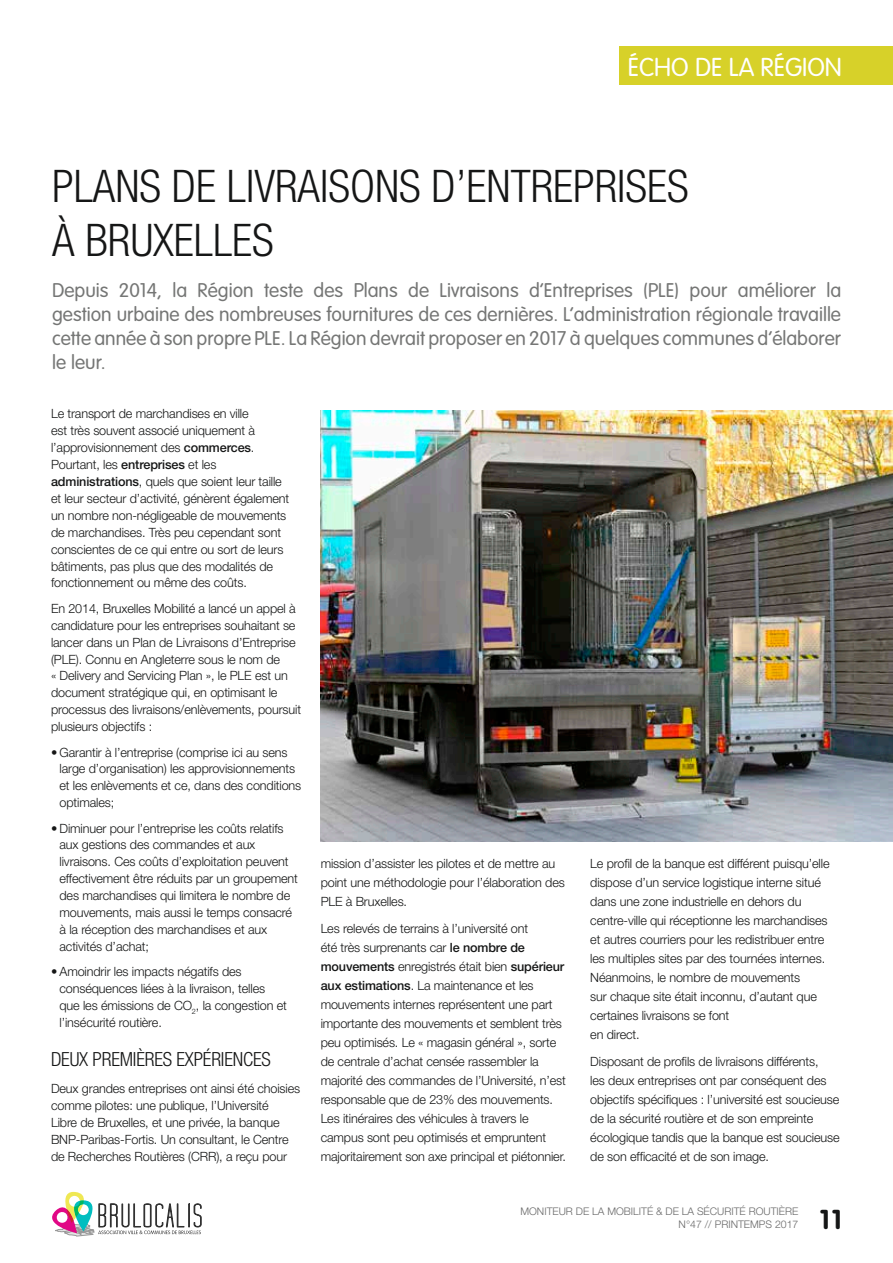
<style>
.page{position:relative;width:893px;height:1263px;background:#fff}
.page>*{position:absolute;margin:0;border:0;box-sizing:border-box;transform-origin:0 0}
.t1{font:300 condensed 45px/54px "Helvetica Neue LT Pro";color:#151616}
.t2{font:700 27px "VAG Rounded";color:#151616}
.t3{font:300 25.5px "VAG Rounded";color:#fff}
.t4{font:300 19.5px/24px "VAG Rounded";color:#757675;text-align:justify}
.t5{font:300 condensed 19.5px "Helvetica Neue LT Pro";letter-spacing:-.01em;color:#151616}
.t6{font:300 12.75px/17px "Helvetica Neue LT Pro";letter-spacing:-.01em;color:#151616}
.t7{font:300 10.5px/12.6px "Helvetica Neue LT Pro";color:#686868;text-align:right}
.s1{font-weight:500}
</style>
<div class="page">
<img style="left:320px;top:410px;width:573px;height:432px">
<svg style="left:52px;top:1192px;width:150px;height:44px"></svg>
<div style="left:619px;top:47px;width:274px;height:38px;background:#d7d129"></div>
<h3 class="t3" style="left:628px;top:52px;width:216px">ÉCHO DE LA RÉGION</h3>
<h1 class="t1" style="left:52px;top:159px;width:638px">PLANS DE LIVRAISONS D’ENTREPRISES<br>À BRUXELLES</h1>
<p class="t4" style="left:52px;top:278px;width:791px">Depuis 2014, la Région teste des Plans de Livraisons d’Entreprises (PLE) pour améliorer la gestion urbaine des nombreuses fournitures de ces dernières. L’administration régionale travaille cette année à son propre PLE. La Région devrait proposer en 2017 à quelques communes d’élaborer le leur.</p>
<p class="t6" style="left:51px;top:405px;width:240px">Le transport de marchandises en ville<br>est très souvent associé uniquement à l’approvisionnement des <span class="s1">commerces</span>.<br>Pourtant, les <span class="s1">entreprises</span> et les <span class="s1">administrations</span>, quels que soient leur taille et leur secteur d’activité, génèrent également un nombre non-négligeable de mouvements de marchandises. Très peu cependant sont conscientes de ce qui entre ou sort de leurs bâtiments, pas plus que des modalités de fonctionnement ou même des coûts.</p>
<p class="t6" style="left:51px;top:599px;width:252px">En 2014, Bruxelles Mobilité a lancé un appel à candidature pour les entreprises souhaitant se lancer dans un Plan de Livraisons d’Entreprise (PLE). Connu en Angleterre sous le nom de<br>« Delivery and Servicing Plan », le PLE est un document stratégique qui, en optimisant le processus des livraisons/enlèvements, poursuit plusieurs objectifs :</p>
<p class="t6" style="left:60px;top:743px;width:243px;text-indent:-9px">• Garantir à l’entreprise (comprise ici au sens large d’organisation) les approvisionnements et les enlèvements et ce, dans des conditions optimales;</p>
<p class="t6" style="left:60px;top:819px;width:240px;text-indent:-9px">• Diminuer pour l’entreprise les coûts relatifs aux gestions des commandes et aux livraisons. Ces coûts d’exploitation peuvent effectivement être réduits par un groupement des marchandises qui limitera le nombre de mouvements, mais aussi le temps consacré à la réception des marchandises et aux activités d’achat;</p>
<p class="t6" style="left:60px;top:963px;width:229px;text-indent:-8px">• Amoindrir les impacts négatifs des conséquences liées à la livraison, telles que les émissions de CO<sub>2</sub>, la congestion et l’insécurité routière.</p>
<h3 class="t5" style="left:51px;top:1048px;width:221px">DEUX PREMIÈRES EXPÉRIENCES</h3>
<p class="t6" style="left:51px;top:1080px;width:251px">Deux grandes entreprises ont ainsi été choisies comme pilotes: une publique, l’Université<br>Libre de Bruxelles, et une privée, la banque BNP-Paribas-Fortis. Un consultant, le Centre de Recherches Routières (CRR), a reçu pour</p>
<p class="t6" style="left:321px;top:854px;width:246px;line-height:18.9px">mission d’assister les pilotes et de mettre au point une méthodologie pour l’élaboration des<br>PLE à Bruxelles.</p>
<p class="t6" style="left:321px;top:919px;width:247px;line-height:18.9px">Les relevés de terrains à l’université ont<br>été très surprenants car <span class="s1">le nombre de mouvements</span> enregistrés était bien <span class="s1">supérieur aux estimations</span>. La maintenance et les mouvements internes représentent une part importante des mouvements et semblent très peu optimisés. Le « magasin général », sorte de centrale d’achat censée rassembler la majorité des commandes de l’Université, n’est responsable que de 23% des mouvements.<br>Les itinéraires des véhicules à travers le campus sont peu optimisés et empruntent majoritairement son axe principal et piétonnier.</p>
<p class="t6" style="left:590px;top:854px;width:241px;line-height:18.9px">Le profil de la banque est différent puisqu’elle dispose d’un service logistique interne situé dans une zone industrielle en dehors du centre-ville qui réceptionne les marchandises et autres courriers pour les redistribuer entre les multiples sites par des tournées internes.<br>Néanmoins, le nombre de mouvements<br>sur chaque site était inconnu, d’autant que certaines livraisons se font<br>en direct.</p>
<p class="t6" style="left:590px;top:1052px;width:251px;line-height:18.9px">Disposant de profils de livraisons différents,<br>les deux entreprises ont par conséquent des objectifs spécifiques : l’université est soucieuse de la sécurité routière et de son empreinte écologique tandis que la banque est soucieuse de son efficacité et de son image.</p>
<p class="t7" style="left:520px;top:1205px;width:279px">MONITEUR DE LA MOBILITÉ &amp; DE LA SÉCURITÉ ROUTIÈRE<br>N°47 // PRINTEMPS 2017</p>
<h2 class="t2" style="left:820px;top:1203px;width:24px">11</h2>
</div>
